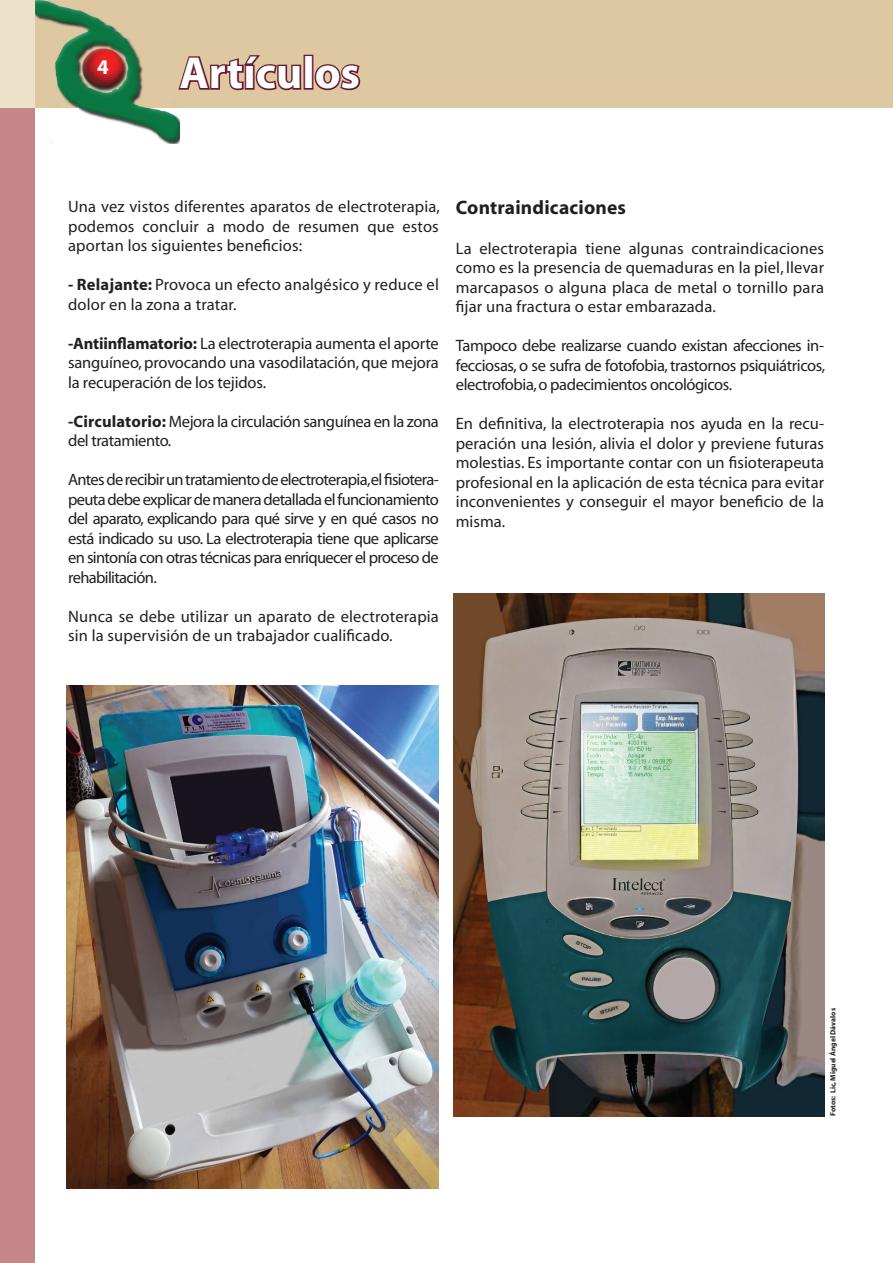
<style>
.page{position:relative;width:893px;height:1263px;background:#fff}
.page>*{position:absolute;margin:0;border:0;box-sizing:border-box;transform-origin:0 0}
.t1{font:700 45px "Myriad";color:#fff}
.t2{font:700 21px "Myriad";color:#fff}
.t3{font:700 19.5px "Myriad";letter-spacing:.01em;color:#231f20}
.t4{font:16.5px/19.5px "Myriad";color:#231f20;text-align:justify}
.t5{font:16.5px/19.5px "Myriad";letter-spacing:-.025em;color:#231f20}
.t6{font:700 7.5px "Myriad";color:#231f20}
.s1{font-weight:700}
</style>
<div class="page">
<div style="left:0;top:0;width:893px;height:108px;background:#ddc8a2"></div>
<img style="left:35px;top:0;width:144px;height:144px">
<svg style="left:176px;top:53px;width:126px;height:39px"></svg>
<div style="left:304px;top:55px;width:9px;height:35px;border:3px solid #691831"></div>
<svg style="left:313px;top:63px;width:48px;height:28px"></svg>
<div style="left:0;top:108px;width:35px;height:1155px;background:#c68687"></div>
<div style="left:0;top:0;width:35px;height:108px;background:#ece1cb"></div>
<img style="left:67px;top:685px;width:372px;height:503px">
<img style="left:454px;top:594px;width:371px;height:523px">
<p class="t2" style="left:97px;top:57px;width:13px">4</p>
<h1 class="t1" style="left:180px;top:50px;width:182px">Artículos</h1>
<p class="t4" style="left:68px;top:198px;width:373px">Una vez vistos diferentes aparatos de electroterapia, podemos concluir a modo de resumen que estos aportan los siguientes beneficios:</p>
<p class="t4" style="left:68px;top:276px;width:372px"><span class="s1">- Relajante:</span> Provoca un efecto analgésico y reduce el dolor en la zona a tratar.</p>
<p class="t4" style="left:68px;top:334px;width:372px"><span class="s1">-Antiinflamatorio:</span> La electroterapia aumenta el aporte sanguíneo, provocando una vasodilatación, que mejora la recuperación de los tejidos.</p>
<p class="t5" style="left:68px;top:412px;width:372px"><span class="s1">-Circulatorio:</span> Mejora la circulación sanguínea en la zona del tratamiento.</p>
<p class="t4" style="left:68px;top:471px;width:372px">Antes de recibir un tratamiento de electroterapia,el fisiotera&shy;peuta debe explicar de manera detallada el funcionamiento del aparato, explicando para qué sirve y en qué casos no está indicado su uso. La electroterapia tiene que aplicarse en sintonía con otras técnicas para enriquecer el proceso de rehabilitación.</p>
<p class="t4" style="left:68px;top:607px;width:372px">Nunca se debe utilizar un aparato de electroterapia sin la supervisión de un trabajador cualificado.</p>
<p class="t3" style="left:456px;top:198px;width:172px">Contraindicaciones</p>
<p class="t4" style="left:456px;top:239px;width:370px">La electroterapia tiene algunas contraindicaciones como es la presencia de quemaduras en la piel, llevar marcapasos o alguna placa de metal o tornillo para fijar una fractura o estar embarazada.</p>
<p class="t4" style="left:456px;top:336px;width:371px">Tampoco debe realizarse cuando existan afecciones in&shy;fecciosas, o se sufra de fotofobia, trastornos psiquiátricos, electrofobia, o padecimientos oncológicos.</p>
<p class="t4" style="left:456px;top:414px;width:370px">En definitiva, la electroterapia nos ayuda en la recu&shy;peración una lesión, alivia el dolor y previene futuras molestias. Es importante contar con un fisioterapeuta profesional en la aplicación de esta técnica para evitar inconvenientes y conseguir el mayor beneficio de la misma.</p>
<p class="t6" style="left:829px;top:1116px;width:109px;rotate:-90deg">Fotos: Lic, Miguel Ángel Dávalos</p>
</div>
